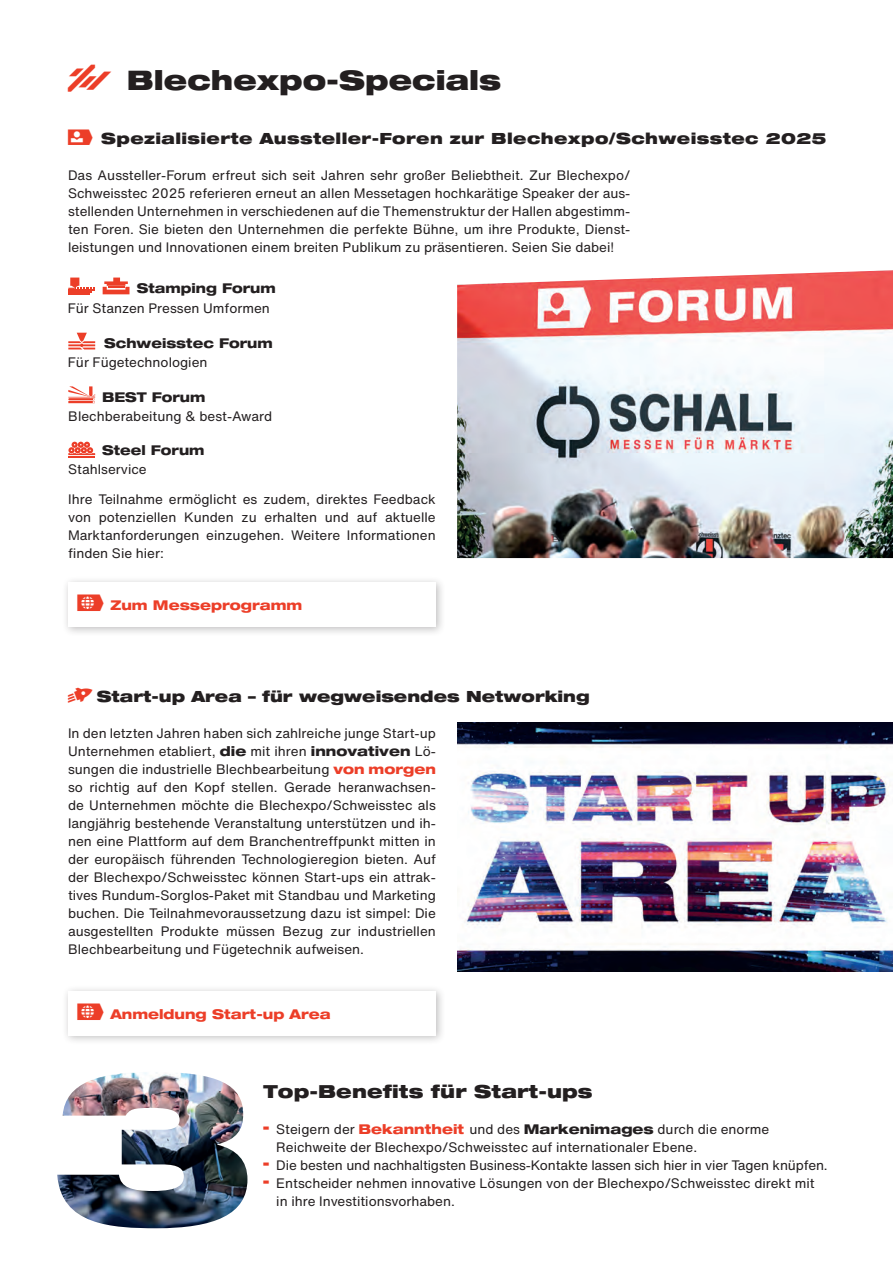
<style>
.page{position:relative;width:893px;height:1263px;background:#fff}
.page>*{position:absolute;margin:0;border:0;box-sizing:border-box;transform-origin:0 0}
.t1{font:900 expanded 27px "Helvetica Neue LT Pro";color:#231f20}
.t2{font:900 expanded 18px "Helvetica Neue LT Pro";letter-spacing:.005em;color:#231f20}
.t3{font:900 expanded 15.45px "Helvetica Neue LT Pro";letter-spacing:.025em;color:#231f20}
.t4{font:900 expanded 15.45px "Helvetica Neue LT Pro";color:#231f20}
.t5{font:13.5px/18px "Helvetica Now Text";color:#231f20;text-align:justify}
.t6{font:800 expanded 13.5px "Helvetica Neue LT Std";color:#231f20}
.t7{font:800 expanded 13.5px "Helvetica Neue LT Std";color:#ec3e28}
.s1{font-family:"Schall Webfont 20200605";font-weight:400;font-stretch:normal;color:#ec3e28}
.s2{font-family:"Schall Webfont 20200605";font-weight:400;font-stretch:normal;font-size:16.5px}
.s3{font-family:"Helvetica Neue LT Std";font-weight:800;font-stretch:expanded}
.s4{font-family:"Helvetica Neue LT Std";font-weight:800;font-stretch:expanded;color:#ec3e28}
.s5{font-family:"Schall Webfont 20200605";color:#ec3e28}
</style>
<div class="page">
<img style="left:457px;top:722px;width:436px;height:250px">
<img style="left:57px;top:1072px;width:190px;height:156px">
<img style="left:457px;top:270px;width:436px;height:288px">
<div style="left:61px;top:985px;width:385px;height:60px;background:#231f20;opacity:.29"></div>
<div style="left:68px;top:991px;width:368px;height:45px;background:#fff"></div>
<svg style="left:68px;top:278px;width:27px;height:16px"></svg>
<svg style="left:103px;top:278px;width:27px;height:16px"></svg>
<svg style="left:68px;top:442px;width:27px;height:15px"></svg>
<svg style="left:68px;top:333px;width:27px;height:16px"></svg>
<svg style="left:68px;top:386px;width:27px;height:17px"></svg>
<div style="left:61px;top:576px;width:385px;height:61px;background:#231f20;opacity:.29"></div>
<div style="left:68px;top:583px;width:368px;height:44px;background:#fff"></div>
<h1 class="t1" style="left:68px;top:63px;width:435px"><span class="s1">5</span> Blechexpo-Specials</h1>
<p class="t3" style="left:68px;top:128px;width:760px"><span class="s1">H</span> Spezialisierte Aussteller-Foren zur Blechexpo/Schweisstec 2025</p>
<p class="t5" style="left:68px;top:166px;width:564px">Das Aussteller-Forum erfreut sich seit Jahren sehr großer Beliebtheit. Zur Blechexpo/ Schweisstec 2025 referieren erneut an allen Messetagen hochkarätige Speaker der aus&shy;stellenden Unternehmen in verschiedenen auf die Themenstruktur der Hallen abgestimm&shy;ten Foren. Sie bieten den Unternehmen die perfekte Bühne, um ihre Produkte, Dienst&shy;leistungen und Innovationen einem breiten Publikum zu präsentieren. Seien Sie dabei!</p>
<p class="t6" style="left:137px;top:280px;width:140px">Stamping Forum</p>
<p class="t5" style="left:68px;top:299px;width:203px">Für Stanzen Pressen Umformen</p>
<p class="t6" style="left:104px;top:334px;width:170px">Schweisstec Forum</p>
<p class="t5" style="left:68px;top:353px;width:141px">Für Fügetechnologien</p>
<p class="t6" style="left:102px;top:389px;width:105px">BEST Forum</p>
<p class="t5" style="left:68px;top:407px;width:206px">Blechberabeitung &amp; best-Award</p>
<p class="t6" style="left:102px;top:442px;width:104px">Steel Forum</p>
<p class="t5" style="left:68px;top:460px;width:80px">Stahlservice</p>
<p class="t5" style="left:68px;top:490px;width:369px">Ihre Teilnahme ermöglicht es zudem, direktes Feedback von potenziellen Kunden zu erhalten und auf aktuelle Marktanforderungen einzugehen. Weitere Informationen finden Sie hier:</p>
<p class="t7" style="left:78px;top:597px;width:226px"><span class="s2">@</span> Zum Messeprogramm</p>
<p class="t4" style="left:68px;top:686px;width:523px"><span class="s1">r</span> Start-up Area – für wegweisendes Networking</p>
<p class="t5" style="left:68px;top:724px;width:369px">In den letzten Jahren haben sich zahlreiche junge Start-up Unternehmen etabliert, <span class="s3">die</span> mit ihren <span class="s3">innovativen</span> Lö&shy;sungen die industrielle Blechbearbeitung <span class="s4">von morgen </span>so richtig auf den Kopf stellen. Gerade heranwachsen&shy;de Unternehmen möchte die Blechexpo/Schweisstec als langjährig bestehende Veranstaltung unterstützen und ih&shy;nen eine Plattform auf dem Branchentreffpunkt mitten in der europäisch führenden Technologieregion bieten. Auf der Blechexpo/Schweisstec können Start-ups ein attrak&shy;tives Rundum-Sorglos-Paket mit Standbau und Marketing buchen. Die Teilnahmevoraussetzung dazu ist simpel: Die ausgestellten Produkte müssen Bezug zur industriellen Blechbearbeitung und Fügetechnik aufweisen.</p>
<p class="t7" style="left:78px;top:1005px;width:255px"><span class="s2">@</span> Anmeldung Start-up Area</p>
<h2 class="t2" style="left:264px;top:1080px;width:331px">Top-Benefits für Start-ups</h2>
<p class="t5" style="left:264px;top:1120px;width:507px"><span class="s5">_</span> Steigern der <span class="s4">Bekanntheit</span> und des <span class="s3">Markenimages</span> durch die enorme</p>
<p class="t5" style="left:276px;top:1138px;width:422px">Reichweite der Blechexpo/Schweisstec auf internationaler Ebene.</p>
<p class="t5" style="left:264px;top:1156px;width:566px"><span class="s5">_</span> Die besten und nachhaltigsten Business-Kontakte lassen sich hier in vier Tagen knüpfen.</p>
<p class="t5" style="left:264px;top:1174px;width:553px"><span class="s5">_</span> Entscheider nehmen innovative Lösungen von der Blechexpo/Schweisstec direkt mit</p>
<p class="t5" style="left:276px;top:1192px;width:180px">in ihre Investitionsvorhaben.</p>
</div>
